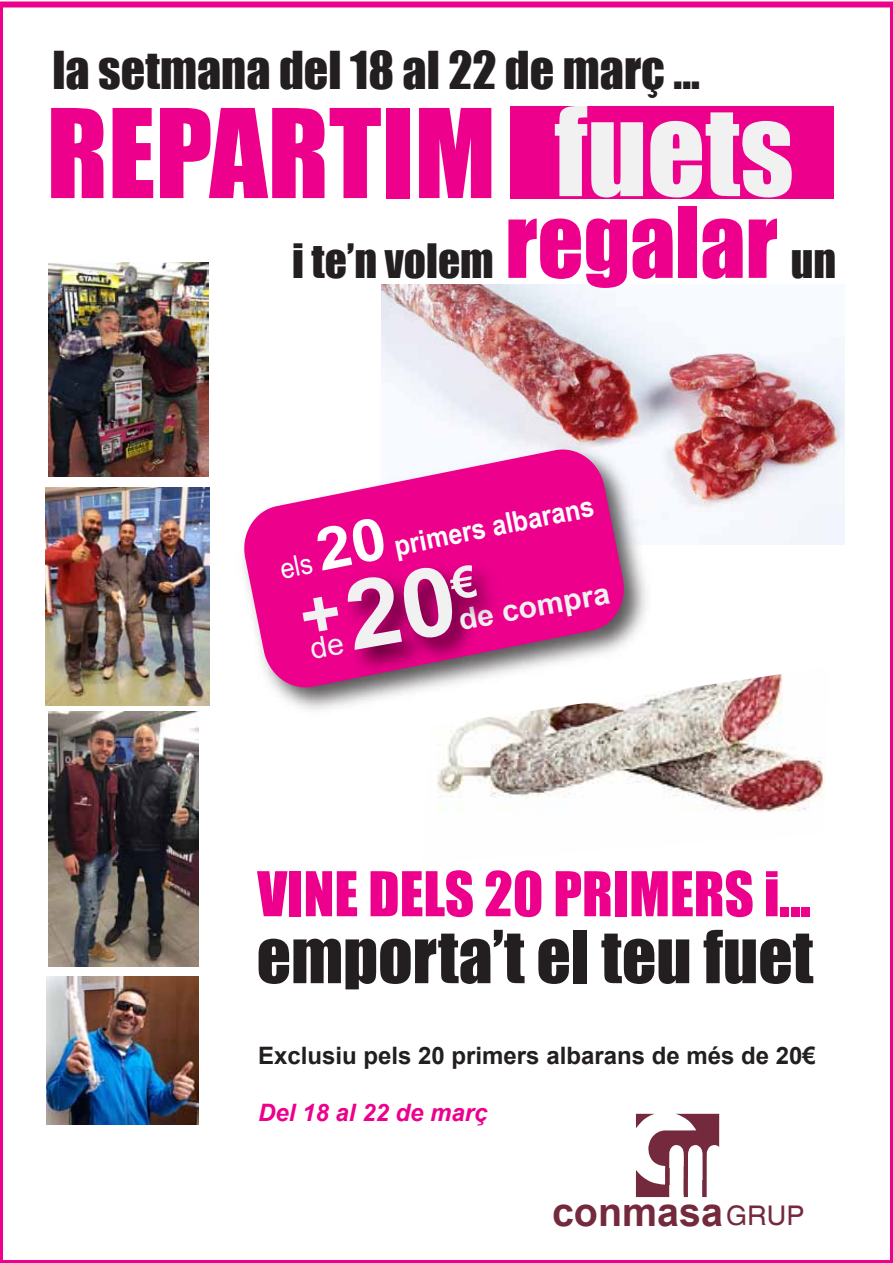
<style>
.page{position:relative;width:893px;height:1263px;background:#fff}
.page>*{position:absolute;margin:0;border:0;box-sizing:border-box;transform-origin:0 0}
.t1{font:114px "Impact";color:#ec008c}
.t2{font:67.5px "Impact";color:#231f20}
.t3{font:57px "Impact";color:#ec008c}
.t4{font:48px "Impact";color:#231f20}
.t5{font:43.5px "Impact";color:#231f20}
.t6{font:700 39.45px "Arial";color:#742a3c}
.t7{font:700 29.25px "Arial";color:#f1f1f2}
.t8{font:700 28.5px "Arial Narrow";color:#fff;scale:1.08 1}
.t9{font:700 24px "Arial";color:#231f20}
.t10{font:italic 700 24px "Arial";color:#ec008c}
.s1{color:#f1f1f2}
.s2{font-size:90px;color:#ec008c}
.s3{font-weight:400}
.s4{font-family:"Arial";font-size:58.5px}
.s5{font-family:"Switzerland Plain";font-weight:400;font-size:27.15px}
</style>
<div class="page">
<img style="left:0;top:2px;width:893px;height:1261px">
<svg style="left:300px;top:564px;width:177px;height:95px;background:#c80076"></svg>
<h3 class="t4" style="left:52px;top:32px;width:649px">la setmana del 18 al 22 de març ...</h3>
<h1 class="t1" style="left:46px;top:65px;width:749px">REPARTIM <span class="s1">fuets</span></h1>
<h3 class="t5" style="left:292px;top:227px;width:546px">i te’n volem <span class="s2">regalar</span> un</h3>
<p class="t8" style="left:276px;top:546px;width:297px;rotate:-11deg"><span class="s3">els</span> <span class="s4">20</span> primers albarans</p>
<p class="t7" style="left:455px;top:600px;width:154px;rotate:-10deg">de compra</p>
<h3 class="t3" style="left:257px;top:850px;width:555px">VINE DELS 20 PRIMERS i...</h3>
<h2 class="t2" style="left:257px;top:904px;width:558px">emporta’t el teu fuet</h2>
<p class="t9" style="left:258px;top:1039px;width:559px">Exclusiu pels 20 primers albarans de més de 20€</p>
<p class="t10" style="left:258px;top:1097px;width:231px">Del 18 al 22 de març</p>
<h3 class="t6" style="left:552px;top:1186px;width:254px">conmasa<span class="s5">GRUP</span></h3>
</div>
